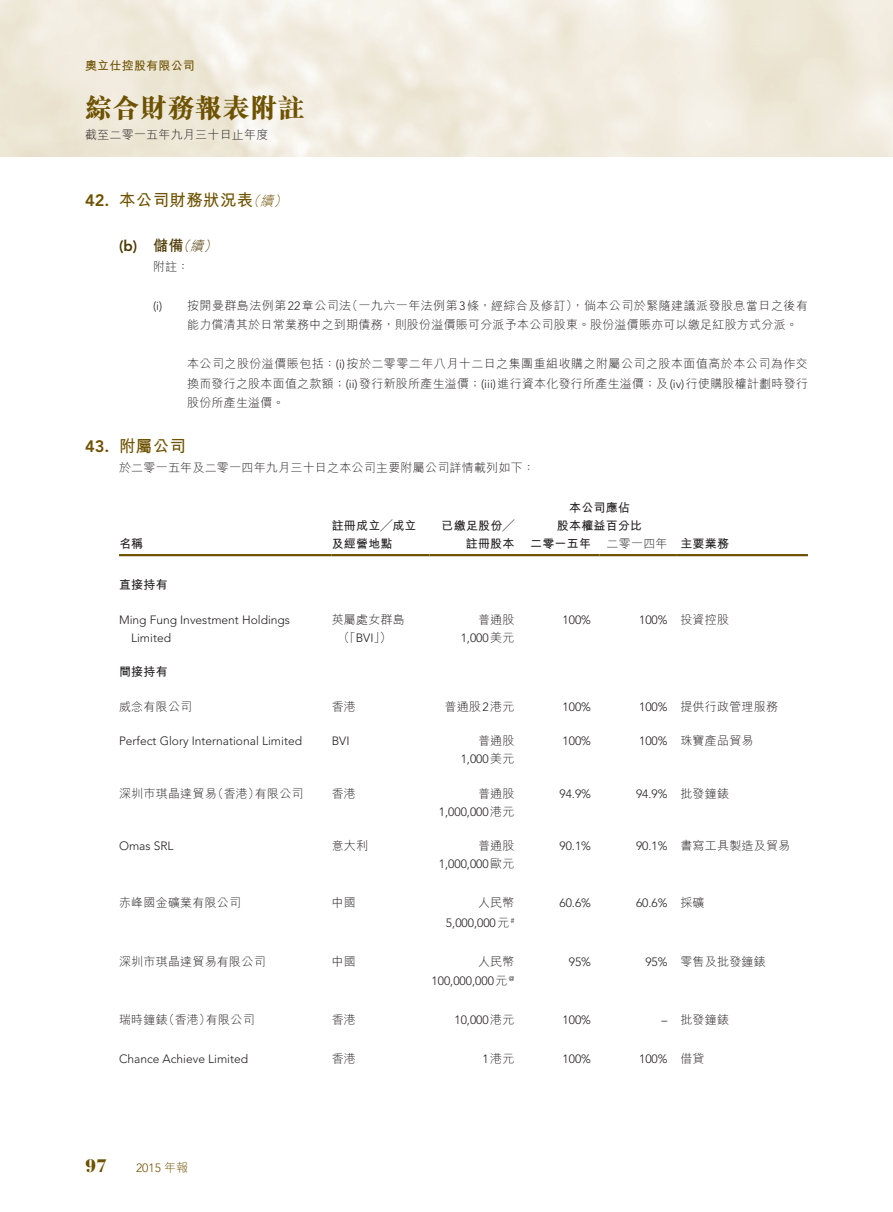
<style>
.page{position:relative;width:893px;height:1212px;background:#fff}
.page>*{position:absolute;margin:0;border:0;box-sizing:border-box;transform-origin:0 0}
.t1{font:800 27px "M Sung HK";letter-spacing:.02em;color:#6e5200}
.t2{font:900 18px "Bauer Bodoni Std";color:#6e5200}
._01_H1{font:700 16.5px "M Hei HK";letter-spacing:.02em;color:#6e5200}
._01_H1-2{font:800 16.5px "Avenir LT Std";color:#6e5200}
._02_H2{font:800 15px "Avenir LT Std";color:#4c3700}
._02_H2-2{font:700 15px "M Hei HK";color:#4c3700}
._01_H1-3{font:italic 300 13.5px "M Hei HK";color:#6e5200}
._02_H2-3{font:italic 300 13.5px "M Hei HK";color:#4c3700}
._06_Notes{font:300 12px/19.5px "M Hei HK";letter-spacing:.02em;color:#231f20;text-align:justify}
._51_N_Table_txt{font:300 12px/18px "Avenir LT Std";color:#231f20}
._51_N_Table_txt-2{font:300 12px/18px "M Hei HK";letter-spacing:.02em;color:#231f20}
._06_Notes-2{font:300 12px "Avenir LT Std";color:#231f20}
._06_Notes-3{font:300 12px "M Hei HK";letter-spacing:.04em;color:#231f20}
._06_Notes-4{font:700 12px "M Hei HK";letter-spacing:.02em;color:#231f20}
.t3{font:700 12px "M Hei HK";letter-spacing:.02em;color:#6e5200}
._51_N_Table_txt-3{font:700 12px "M Hei HK";letter-spacing:.02em;color:#231f20}
.t4{font:300 12px "Avenir LT Std";color:#6e5200}
._51_N_Table_txt-4{font:300 7.05px "Avenir LT Std";color:#231f20}
.s1{font-family:"Avenir LT Std"}
.s2{font-family:"M Hei HK"}
</style>
<div class="page">
<hr style="left:119px;top:554px;width:213px;height:2px;background:#6e5200">
<hr style="left:332px;top:554px;width:97px;height:2px;background:#6e5200">
<hr style="left:429px;top:554px;width:94px;height:2px;background:#6e5200">
<hr style="left:523px;top:554px;width:77px;height:2px;background:#6e5200">
<hr style="left:600px;top:554px;width:76px;height:2px;background:#6e5200">
<hr style="left:676px;top:554px;width:132px;height:2px;background:#6e5200">
<p class="t3" style="left:85px;top:57px;width:111px">奧立仕控股有限公司</p>
<h1 class="t1" style="left:85px;top:94px;width:221px">綜合財務報表附註</h1>
<p class="_06_Notes" style="left:85px;top:125px;width:185px">截至二零一五年九月三十日止年度</p>
<p class="_01_H1-2" style="left:85px;top:191px;width:26px">42.</p>
<p class="_01_H1" style="left:119px;top:188px;width:136px">本公司財務狀況表</p>
<p class="_01_H1-3" style="left:260px;top:194px;width:18px">續</p>
<p class="_01_H1-3" style="left:247px;top:194px;width:18px">（</p>
<p class="_01_H1-3" style="left:274px;top:194px;width:18px">(</p>
<p class="_02_H2" style="left:119px;top:237px;width:20px">b( )</p>
<p class="_02_H2-2" style="left:153px;top:235px;width:32px">儲備</p>
<p class="_02_H2-3" style="left:190px;top:239px;width:18px">續</p>
<p class="_02_H2-3" style="left:177px;top:239px;width:18px">（</p>
<p class="_02_H2-3" style="left:204px;top:239px;width:18px">(</p>
<p class="_06_Notes" style="left:153px;top:256px;width:38px">附註：</p>
<p class="_06_Notes-2" style="left:153px;top:298px;width:11px">)i(</p>
<p class="_06_Notes-3" style="left:346px;top:299px;width:463px">（一九六一年法例第<span class="s1">3</span>條，經綜合及修訂，）倘本公司於緊隨建議派發股息當日之後有</p>
<p class="_06_Notes-3" style="left:187px;top:299px;width:166px">按開曼群島法例第<span class="s1">22</span>章公司法</p>
<p class="_06_Notes" style="left:187px;top:315px;width:612px">能力償清其於日常業務中之到期債務，則股份溢價賬可分派予本公司股東。股份溢價賬亦可以繳足紅股方式分派。</p>
<p class="_06_Notes" style="left:187px;top:354px;width:622px">本公司之股份溢價賬包括： <span class="s1">)i(</span> 按於二零零二年八月十二日之集團重組收購之附屬公司之股本面值高於本公司為作交換而發行之股本面值之款額；<span class="s1">( )i i</span> 發行新股所產生溢價；<span class="s1">(iii)</span>進行資本化發行所產生溢價；及 <span class="s1">i v( )</span>行使購股權計劃時發行股份所產生溢價。</p>
<p class="_01_H1-2" style="left:85px;top:437px;width:26px">43.</p>
<p class="_01_H1" style="left:119px;top:434px;width:68px">附屬公司</p>
<p class="_06_Notes" style="left:119px;top:457px;width:417px">於二零一五年及二零一四年九月三十日之本公司主要附屬公司詳情載列如下：</p>
<p class="_06_Notes-4" style="left:119px;top:535px;width:26px">名稱</p>
<p class="_06_Notes-4" style="left:332px;top:517px;width:86px">註冊成立╱成立</p>
<p class="_06_Notes-4" style="left:332px;top:535px;width:62px">及經營地點</p>
<p class="_06_Notes-4" style="left:442px;top:517px;width:74px">已繳足股份╱</p>
<p class="_06_Notes-4" style="left:466px;top:535px;width:50px">註冊股本</p>
<p class="_06_Notes-4" style="left:569px;top:499px;width:62px">本公司應佔</p>
<p class="_06_Notes-4" style="left:557px;top:517px;width:87px">股本權益百分比</p>
<p class="_06_Notes-4" style="left:530px;top:535px;width:62px">二零一五年</p>
<p class="_06_Notes" style="left:607px;top:534px;width:62px">二零一四年</p>
<p class="_51_N_Table_txt-3" style="left:119px;top:576px;width:50px">直接持有</p>
<p class="_51_N_Table_txt" style="left:131px;top:611px;width:160px;text-indent:-12px">Ming Fung Investment Holdings<br>Limited</p>
<p class="_51_N_Table_txt-2" style="left:338px;top:610px;width:69px;text-indent:-6px">英屬處女群島（「<span class="s1">BVI</span> (「</p>
<p class="_51_N_Table_txt-2" style="left:478px;top:610px;width:38px">普通股</p>
<p class="_51_N_Table_txt" style="left:461px;top:629px;width:55px">1,000<span class="s2">美元</span></p>
<p class="_06_Notes-2" style="left:563px;top:612px;width:30px">100%</p>
<p class="_06_Notes-2" style="left:639px;top:612px;width:30px">100%</p>
<p class="_51_N_Table_txt-3" style="left:119px;top:663px;width:50px">間接持有</p>
<p class="_51_N_Table_txt-2" style="left:119px;top:697px;width:75px">威念有限公司</p>
<p class="_51_N_Table_txt-2" style="left:332px;top:697px;width:26px">香港</p>
<p class="_51_N_Table_txt-2" style="left:445px;top:697px;width:71px">普通股<span class="s1">2</span>港元</p>
<p class="_06_Notes-2" style="left:563px;top:699px;width:30px">100%</p>
<p class="_06_Notes-2" style="left:639px;top:699px;width:30px">100%</p>
<p class="_51_N_Table_txt" style="left:119px;top:732px;width:184px">Perfect Glory International Limited</p>
<p class="_51_N_Table_txt" style="left:332px;top:732px;width:19px">BVI</p>
<p class="_51_N_Table_txt-2" style="left:478px;top:732px;width:38px">普通股</p>
<p class="_06_Notes-2" style="left:563px;top:734px;width:30px">100%</p>
<p class="_06_Notes-2" style="left:639px;top:734px;width:30px">100%</p>
<p class="_51_N_Table_txt" style="left:461px;top:750px;width:55px">1,000<span class="s2">美元</span></p>
<p class="_51_N_Table_txt-2" style="left:212px;top:784px;width:50px">（香港）</p>
<p class="_51_N_Table_txt-2" style="left:119px;top:784px;width:99px">深圳巿琪晶達貿易</p>
<p class="_51_N_Table_txt-2" style="left:255px;top:784px;width:50px">有限公司</p>
<p class="_51_N_Table_txt-2" style="left:332px;top:784px;width:26px">香港</p>
<p class="_51_N_Table_txt-2" style="left:478px;top:784px;width:38px">普通股</p>
<p class="_06_Notes-2" style="left:559px;top:786px;width:33px">94.9%</p>
<p class="_06_Notes-2" style="left:636px;top:786px;width:33px">94.9%</p>
<p class="_51_N_Table_txt" style="left:439px;top:803px;width:77px">1,000,000<span class="s2">港元</span></p>
<p class="_51_N_Table_txt" style="left:119px;top:837px;width:56px">Omas SRL</p>
<p class="_51_N_Table_txt-2" style="left:332px;top:837px;width:38px">意大利</p>
<p class="_51_N_Table_txt-2" style="left:478px;top:837px;width:38px">普通股</p>
<p class="_06_Notes-2" style="left:559px;top:839px;width:33px">90.1%</p>
<p class="_06_Notes-2" style="left:636px;top:839px;width:33px">90.1%</p>
<p class="_51_N_Table_txt" style="left:439px;top:855px;width:77px">1,000,000<span class="s2">歐元</span></p>
<p class="_51_N_Table_txt-2" style="left:119px;top:894px;width:124px">赤峰國金礦業有限公司</p>
<p class="_51_N_Table_txt-2" style="left:332px;top:894px;width:26px">中國</p>
<p class="_51_N_Table_txt-2" style="left:478px;top:894px;width:38px">人民幣</p>
<p class="_06_Notes-2" style="left:559px;top:896px;width:33px">60.6%</p>
<p class="_06_Notes-2" style="left:636px;top:896px;width:33px">60.6%</p>
<p class="_51_N_Table_txt" style="left:446px;top:914px;width:65px">5,000,000<span class="s2">元</span></p>
<p class="_51_N_Table_txt-4" style="left:511px;top:916px;width:5px">#</p>
<p class="_51_N_Table_txt-2" style="left:119px;top:952px;width:148px">深圳市琪晶達貿易有限公司</p>
<p class="_51_N_Table_txt-2" style="left:332px;top:952px;width:26px">中國</p>
<p class="_51_N_Table_txt-2" style="left:478px;top:952px;width:38px">人民幣</p>
<p class="_06_Notes-2" style="left:569px;top:954px;width:24px">95%</p>
<p class="_06_Notes-2" style="left:645px;top:954px;width:24px">95%</p>
<p class="_51_N_Table_txt" style="left:431px;top:972px;width:77px">100,000,000<span class="s2">元</span></p>
<p class="_51_N_Table_txt-4" style="left:509px;top:975px;width:7px">@</p>
<p class="_51_N_Table_txt-2" style="left:163px;top:1011px;width:50px">（香港）</p>
<p class="_51_N_Table_txt-2" style="left:119px;top:1011px;width:50px">瑞時鐘錶</p>
<p class="_51_N_Table_txt-2" style="left:206px;top:1011px;width:50px">有限公司</p>
<p class="_51_N_Table_txt-2" style="left:332px;top:1011px;width:26px">香港</p>
<p class="_51_N_Table_txt" style="left:454px;top:1011px;width:62px">10,000 <span class="s2">港元</span></p>
<p class="_06_Notes-2" style="left:563px;top:1013px;width:30px">100%</p>
<p class="_06_Notes-2" style="left:662px;top:1013px;width:7px">–</p>
<p class="_51_N_Table_txt" style="left:119px;top:1050px;width:131px">Chance Achieve Limited</p>
<p class="_51_N_Table_txt-2" style="left:332px;top:1050px;width:26px">香港</p>
<p class="_51_N_Table_txt-2" style="left:483px;top:1050px;width:33px"><span class="s1">1</span>港元</p>
<p class="_06_Notes-2" style="left:563px;top:1052px;width:30px">100%</p>
<p class="_06_Notes-2" style="left:639px;top:1052px;width:30px">100%</p>
<p class="_06_Notes-4" style="left:680px;top:535px;width:50px">主要業務</p>
<p class="_51_N_Table_txt-2" style="left:680px;top:610px;width:50px">投資控股</p>
<p class="_51_N_Table_txt-2" style="left:680px;top:697px;width:99px">提供行政管理服務</p>
<p class="_51_N_Table_txt-2" style="left:680px;top:732px;width:75px">珠寶產品貿易</p>
<p class="_51_N_Table_txt-2" style="left:680px;top:784px;width:50px">批發鐘錶</p>
<p class="_51_N_Table_txt-2" style="left:680px;top:837px;width:111px">書寫工具製造及貿易</p>
<p class="_51_N_Table_txt-2" style="left:680px;top:894px;width:26px">採礦</p>
<p class="_51_N_Table_txt-2" style="left:680px;top:952px;width:87px">零售及批發鐘錶</p>
<p class="_51_N_Table_txt-2" style="left:680px;top:1011px;width:50px">批發鐘錶</p>
<p class="_51_N_Table_txt-2" style="left:680px;top:1050px;width:26px">借貸</p>
<h2 class="t2" style="left:85px;top:1154px;width:24px">97</h2>
<p class="t4" style="left:136px;top:1161px;width:53px">2015 <span class="s2">年報</span></p>
</div>
